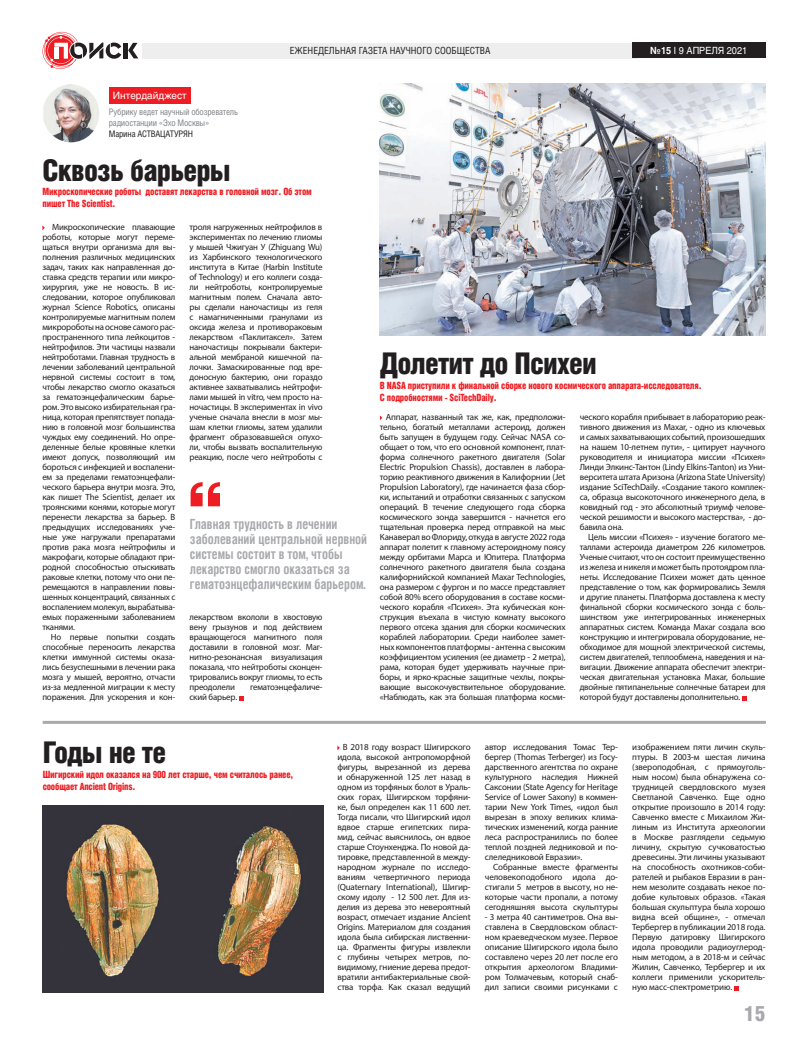
<style>
.page{position:relative;width:808px;height:1049px;background:#fff}
.page>*{position:absolute;margin:0;border:0;box-sizing:border-box;transform-origin:0 0}
.t1{font:30px "Helios Cond Black C";letter-spacing:-.03em;color:#231f20}
.t2{font:21.1px "Helios Cond Black C";color:#a8a9ad}
.t3{font:700 14px/15px "Helios Cond C";color:#a8a9ad;scale:.9 1}
.t4{font:10px/12px "Helios Cond Black C";letter-spacing:-.02em;color:#ee1d23;scale:.91 1}
.t5{font:10px "Helios C";color:#fff}
.t6{font:9.8px "Helios Cond C";color:#231f20}
.t7{font:9.8px "Helios C";color:#fff;scale:.93 1}
.t8{font:9px/10px "Myriad Pro";letter-spacing:-.015em;color:#231f20;text-align:justify}
.t9{font:9px/11px "Helios Cond C";letter-spacing:-.02em;color:#808285}
.t10{font:9px "Helios Cond C";letter-spacing:-.02em;color:#231f20}
.s1{font-weight:700}
</style>
<div class="page">
<hr style="left:124px;top:43px;width:4px;height:15px;background:#231f20">
<svg style="left:128px;top:43px;width:10px;height:15px"></svg>
<svg style="left:43px;top:32px;width:78px;height:37px"></svg>
<div style="left:142px;top:43px;width:496px;height:16px;background:#eeeeef"></div>
<div style="left:632px;top:43px;width:133px;height:15px;background:#231f20"></div>
<hr style="left:43px;top:721px;width:723px;height:3px;background:#a8a9ad">
<div style="left:109px;top:88px;width:82px;height:16px;background:#ee1d23"></div>
<img style="left:43px;top:84px;width:56px;height:58px">
<svg style="left:191px;top:482px;width:29px;height:24px"></svg>
<img style="left:380px;top:84px;width:386px;height:252px">
<img style="left:43px;top:805px;width:280px;height:187px">
<svg style="left:734px;top:986px;width:4px;height:4px"></svg>
<svg style="left:742px;top:696px;width:5px;height:4px"></svg>
<svg style="left:239px;top:696px;width:4px;height:4px"></svg>
<p class="t5" style="left:113px;top:89px;width:75px">Интердайджест</p>
<p class="t9" style="left:109px;top:106px;width:131px">Рубрику ведет научный обозреватель радиостанции «Эхо Москвы»</p>
<p class="t10" style="left:109px;top:129px;width:86px">Марина АСТВАЦАТУРЯН</p>
<p class="t6" style="left:290px;top:45px;width:202px">ЕЖЕНЕДЕЛЬНАЯ ГАЗЕТА НАУЧНОГО СООБЩЕСТВА</p>
<p class="t7" style="left:650px;top:44px;width:106px"><span class="s1">№15</span> I 9 АПРЕЛЯ 2021</p>
<h1 class="t1" style="left:43px;top:159px;width:190px">Сквозь барьеры</h1>
<p class="t4" style="left:43px;top:187px;width:297px">Микроскопические роботы доставят лекарства в головной мозг. Об этом пишет The Scientist.</p>
<p class="t8" style="left:42px;top:223px;width:135px;text-indent:10px">Микроскопические плавающие роботы, которые могут переме&shy;щаться внутри организма для вы&shy;полнения различных медицинских задач, таких как направленная до&shy;ставка средств терапии или микро&shy;хирургия, уже не новость. В ис&shy;следовании, которое опубликовал журнал Science Robotics, описаны контролируемые магнитным полем микророботы на основе самого рас&shy;пространенного типа лейкоцитов - нейтрофилов. Эти частицы назвали нейтроботами. Главная трудность в лечении заболеваний центральной нервной системы состоит в том, чтобы лекарство смогло оказаться за гематоэнцефалическим барье&shy;ром. Это высоко избирательная гра&shy;ница, которая препятствует попада&shy;нию в головной мозг большинства чуждых ему соединений. Но опре&shy;деленные белые кровяные клетки имеют допуск, позволяющий им бороться с инфекцией и воспалени&shy;ем за пределами гематоэнцефали&shy;ческого барьера внутри мозга. Это, как пишет The Scientist, делает их троянскими конями, которые могут перенести лекарства за барьер. В предыдущих исследованиях уче&shy;ные уже нагружали препаратами против рака мозга нейтрофилы и макрофаги, которые обладают при&shy;родной способностью отыскивать раковые клетки, потому что они пе&shy;ремещаются в направлении повы&shy;шенных концентраций, связанных с воспалением молекул, вырабатыва&shy;емых пораженными заболеванием тканями.</p>
<p class="t8" style="left:42px;top:633px;width:134px;text-indent:9px">Но первые попытки создать способные переносить лекарства клетки иммунной системы оказа&shy;лись безуспешными в лечении рака мозга у мышей, вероятно, отчасти из-за медленной миграции к месту поражения. Для ускорения и кон-</p>
<p class="t8" style="left:189px;top:223px;width:135px">троля нагруженных нейтрофилов в экспериментах по лечению глиомы у мышей Чжигуан У (Zhiguang Wu) из Харбинского технологического института в Китае (Harbin Institute of Technology) и его коллеги созда&shy;ли нейтроботы, контролируемые магнитным полем. Сначала авто&shy;ры сделали наночастицы из геля с намагниченными гранулами из оксида железа и противораковым лекарством «Паклитаксел». Затем наночастицы покрывали бактери&shy;альной мембраной кишечной па&shy;лочки. Замаскированные под вре&shy;доносную бактерию, они гораздо активнее захватывались нейтрофи&shy;лами мышей in vitro, чем просто на&shy;ночастицы. В экспериментах in vivo ученые сначала внесли в мозг мы&shy;шам клетки глиомы, затем удалили фрагмент образовавшейся опухо&shy;ли, чтобы вызвать воспалительную реакцию, после чего нейтроботы с</p>
<h3 class="t3" style="left:190px;top:516px;width:198px">Главная трудность в лечении заболеваний центральной нервной системы состоит в том, чтобы лекарство смогло оказаться за гематоэнцефалическим барьером.</h3>
<p class="t8" style="left:189px;top:613px;width:135px">лекарством вкололи в хвостовую вену грызунов и под действием вращающегося магнитного поля доставили в головной мозг. Маг&shy;нитно-резонансная визуализация показала, что нейтроботы сконцен&shy;трировались вокруг глиомы, то есть преодолели</p>
<p class="t8" style="left:250px;top:683px;width:74px">гематоэнцефаличе-</p>
<p class="t8" style="left:189px;top:693px;width:49px">ский барьер.</p>
<h1 class="t1" style="left:380px;top:353px;width:218px">Долетит до Психеи</h1>
<p class="t4" style="left:380px;top:381px;width:355px">В NASA приступили к финальной сборке нового космического аппарата-исследователя.<br>С подробностями - SciTechDaily.</p>
<p class="t8" style="left:380px;top:413px;width:187px;text-indent:6px">Аппарат, названный так же, как, предположи&shy;тельно, богатый металлами астероид, должен быть запущен в будущем году. Сейчас NASA со&shy;общает о том, что его основной компонент, плат&shy;форма солнечного ракетного двигателя (Solar Electric Propulsion Chassis), доставлен в лабора&shy;торию реактивного движения в Калифорнии (Jet Propulsion Laboratory), где начинается фаза сбор&shy;ки, испытаний и отработки связанных с запуском операций. В течение следующего года сборка космического зонда завершится - начнется его тщательная проверка перед отправкой на мыс Канаверал во Флориду, откуда в августе 2022 года аппарат полетит к главному астероидному поясу между орбитами Марса и Юпитера. Платформа солнечного ракетного двигателя была создана калифорнийской компанией Maxar Technologies, она размером с фургон и по массе представляет собой 80% всего оборудования в составе косми&shy;ческого корабля «Психея». Эта кубическая кон&shy;струкция въехала в чистую комнату высокого первого отсека здания для сборки космических кораблей лаборатории. Среди наиболее замет&shy;ных компонентов платформы - антенна с высоким коэффициентом усиления (ее диаметр - 2 метра), рама, которая будет удерживать научные при&shy;боры, и ярко-красные защитные чехлы, покры&shy;вающие высокочувствительное оборудование. «Наблюдать, как эта большая платформа косми-</p>
<p class="t8" style="left:580px;top:413px;width:187px">ческого корабля прибывает в лабораторию реак&shy;тивного движения из Maxar, - одно из ключевых и самых захватывающих событий, произошедших на нашем 10-летнем пути», - цитирует научного руководителя и инициатора миссии «Психея» Линди Элкинс-Тантон (Lindy Elkins-Tanton) из Уни&shy;верситета штата Аризона (Arizona State University) издание SciTechDaily. «Создание такого комплек&shy;са, образца высокоточного инженерного дела, в ковидный год - это абсолютный триумф челове&shy;ческой решимости и высокого мастерства», - до&shy;бавила она.</p>
<p class="t8" style="left:580px;top:533px;width:187px;text-indent:9px">Цель миссии «Психея» - изучение богатого ме&shy;таллами астероида диаметром 226 километров.<br>Ученые считают, что он состоит преимущественно из железа и никеля и может быть протоядром пла&shy;неты. Исследование Психеи может дать ценное представление о том, как формировались Земля и другие планеты. Платформа доставлена к месту финальной сборки космического зонда с боль&shy;шинством уже интегрированных инженерных аппаратных систем. Команда Maxar создала всю конструкцию и интегрировала оборудование, не&shy;обходимое для мощной электрической системы, систем двигателей, теплообмена, наведения и на&shy;вигации. Движение аппарата обеспечит электри&shy;ческая двигательная установка Maxar, большие двойные пятипанельные солнечные батареи для которой будут доставлены дополнительно.</p>
<h1 class="t1" style="left:43px;top:742px;width:125px">Годы не те</h1>
<p class="t4" style="left:43px;top:769px;width:277px">Шигирский идол оказался на 900 лет старше, чем считалось ранее, сообщает Ancient Origins.</p>
<p class="t8" style="left:337px;top:743px;width:135px;text-align:center">В 2018 году возраст Шигирского идола, высокой антропоморфной фигуры, вырезанной из дерева и обнаруженной 125 лет назад в одном из торфяных болот в Ураль&shy;ских горах, Шигирском торфяни&shy;ке, был определен как 11 600 лет.<br>Тогда писали, что Шигирский идол вдвое старше египетских пира&shy;мид, сейчас выяснилось, он вдвое старше Стоунхенджа. По новой да&shy;тировке, представленной в между&shy;народном журнале по исследо&shy;ваниям четвертичного периода (Quaternary International), Шигир&shy;скому идолу - 12 500 лет. Для из&shy;делия из дерева это невероятный возраст, отмечает издание Ancient<br>Origins. Материалом для создания идола была сибирская лиственни&shy;ца. Фрагменты фигуры извлекли с глубины четырех метров, по&shy;видимому, гниение дерева предот&shy;вратили антибактериальные свой&shy;ства торфа. Как сказал ведущий</p>
<p class="t8" style="left:485px;top:743px;width:135px">автор исследования Томас Тер&shy;бергер (Thomas Terberger) из Госу&shy;дарственного агентства по охране культурного наследия Нижней Саксонии (State Agency for Heritage Service of Lower Saxony) в коммен&shy;тарии New York Times, «идол был вырезан в эпоху великих клима&shy;тических изменений, когда ранние леса распространились по более теплой поздней ледниковой и по&shy;слеледниковой Евразии».</p>
<p class="t8" style="left:485px;top:863px;width:135px;text-indent:9px">Собранные вместе фрагменты человекоподобного идола до&shy;стигали 5 метров в высоту, но не&shy;которые части пропали, а потому сегодняшняя высота скульптуры</p>
<p class="t8" style="left:485px;top:913px;width:135px">- 3 метра 40 сантиметров. Она вы&shy;ставлена в Свердловском област&shy;ном краеведческом музее. Первое описание Шигирского идола было составлено через 20 лет после его открытия археологом Владими&shy;ром Толмачевым, который снаб&shy;дил записи своими рисунками с</p>
<p class="t8" style="left:632px;top:743px;width:135px">изображением пяти личин скуль&shy;птуры. В 2003-м шестая личина (звероподобная, с прямоуголь&shy;ным носом) была обнаружена со&shy;трудницей свердловского музея Светланой Савченко. Еще одно открытие произошло в 2014 году:<br>Савченко вместе с Михаилом Жи&shy;линым из Института археологии в Москве разглядели седьмую личину, скрытую сучковатостью древесины. Эти личины указывают на способность охотников-соби&shy;рателей и рыбаков Евразии в ран&shy;нем мезолите создавать некое по&shy;добие культовых образов. «Такая большая скульптура была хорошо видна всей общине», - отмечал Тербергер в публикации 2018 года.<br>Первую датировку Шигирского идола проводили радиоуглерод&shy;ным методом, а в 2018-м и сейчас Жилин, Савченко, Тербергер и их коллеги применили ускоритель&shy;ную масс-спектрометрию.</p>
<h2 class="t2" style="left:744px;top:1006px;width:23px">15</h2>
</div>
